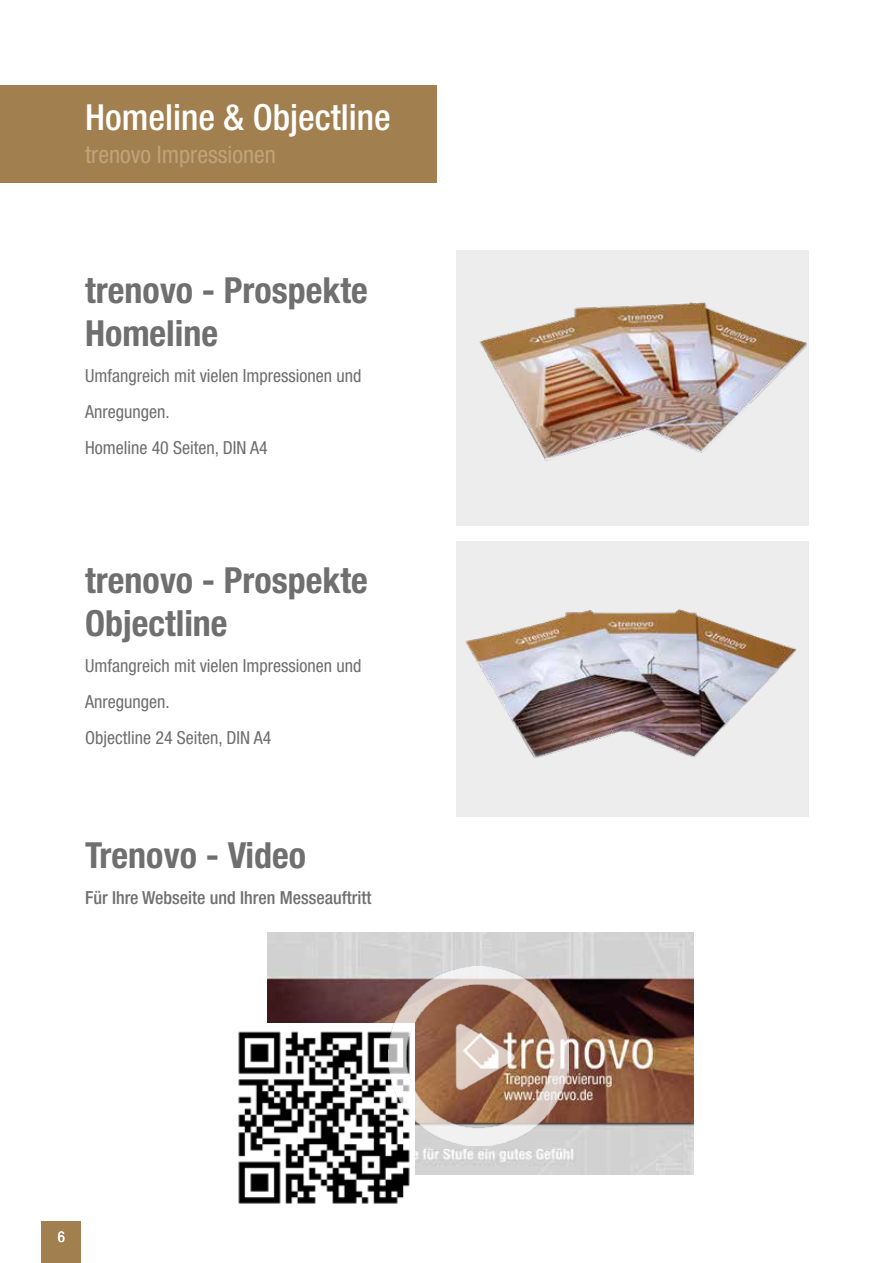
<style>
.page{position:relative;width:893px;height:1263px;background:#fff}
.page>*{position:absolute;margin:0;border:0;box-sizing:border-box;transform-origin:0 0}
.t1{font:700 condensed 36px/43.2px "Helvetica Neue LT Pro";color:#706f6f}
.t2{font:500 condensed 36px "Helvetica Neue LT Pro";color:#fff}
.t3{font:condensed 24px "Helvetica Neue LT Pro";color:#c0a37d}
.t4{font:condensed 18px/36px "Helvetica Neue LT Pro";color:#706f6f}
.t5{font:500 condensed 18px "Helvetica Neue LT Pro";color:#706f6f}
.t6{font:condensed 15px "Helvetica Neue LT Pro";color:#fff}
</style>
<div class="page">
<div style="left:42px;top:1221px;width:39px;height:42px;background:#a27f4e"></div>
<div style="left:456px;top:250px;width:353px;height:276px;background:#ededed"></div>
<div style="left:456px;top:540px;width:353px;height:276px;background:#ededed"></div>
<img style="left:267px;top:932px;width:426px;height:242px">
<div style="left:233px;top:1023px;width:182px;height:189px;background:#fff"></div>
<img style="left:238px;top:1031px;width:172px;height:173px">
<img style="left:388px;top:966px;width:180px;height:180px">
<img style="left:479px;top:302px;width:328px;height:159px">
<img style="left:466px;top:609px;width:331px;height:149px">
<div style="left:0;top:85px;width:436px;height:97px;background:#a27f4e"></div>
<h1 class="t2" style="left:85px;top:95px;width:307px">Homeline &amp; Objectline</h1>
<h2 class="t3" style="left:85px;top:140px;width:192px">trenovo Impressionen</h2>
<h1 class="t1" style="left:85px;top:268px;width:284px">trenovo - Prospekte<br>Homeline</h1>
<p class="t4" style="left:85px;top:357px;width:278px">Umfangreich mit vielen Impressionen und<br>Anregungen.<br>Homeline 40 Seiten, DIN A4</p>
<h1 class="t1" style="left:85px;top:558px;width:284px">trenovo - Prospekte<br>Objectline</h1>
<p class="t4" style="left:85px;top:648px;width:278px">Umfangreich mit vielen Impressionen und<br>Anregungen.<br>Objectline 24 Seiten, DIN A4</p>
<h1 class="t1" style="left:85px;top:833px;width:223px">Trenovo - Video</h1>
<p class="t5" style="left:85px;top:886px;width:288px">Für Ihre Webseite und Ihren Messeauftritt</p>
<p class="t6" style="left:58px;top:1227px;width:9px">6</p>
</div>
